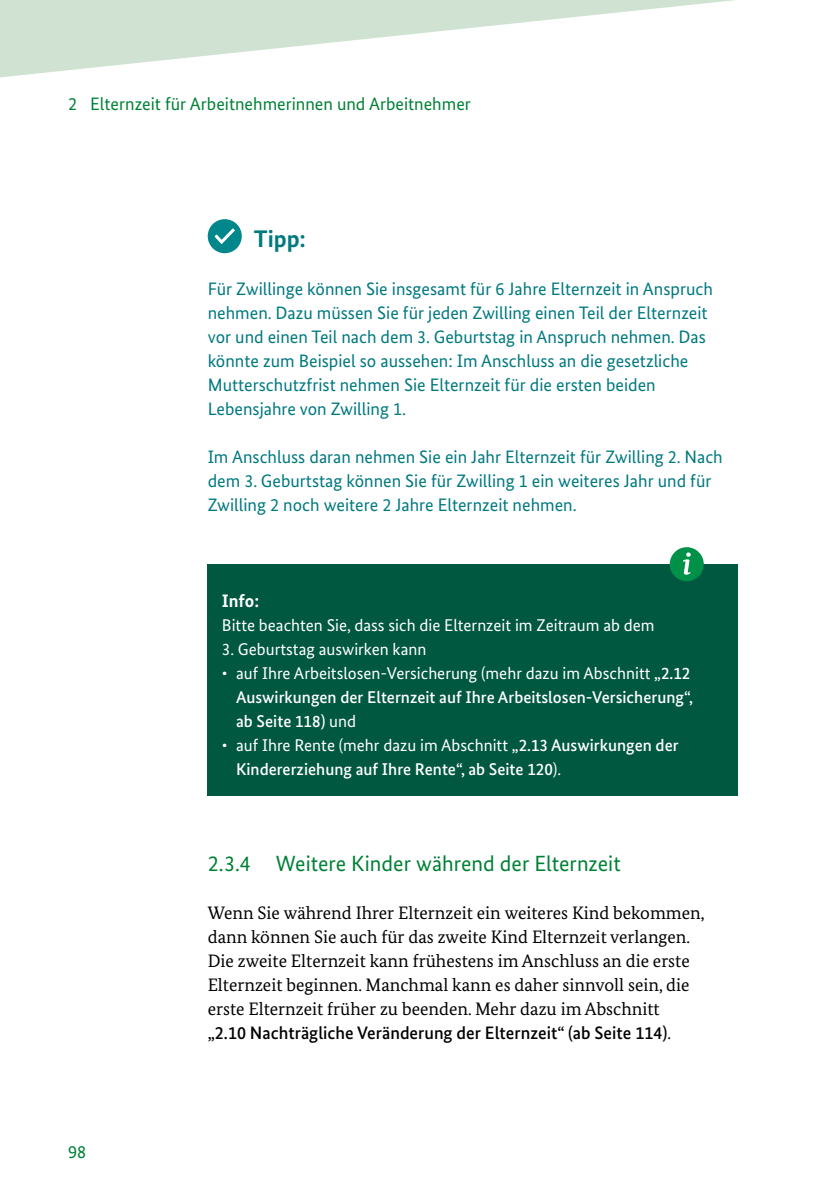
<style>
.page{position:relative;width:840px;height:1191px;background:#fff}
.page>*{position:absolute;margin:0;border:0;box-sizing:border-box;transform-origin:0 0}
.E-Ibox_Tipp_E-02_1-P-Tipp_HL{font:700 24px "Bundes Sans";color:#00797f}
.C-HL_C-03-H3-HL_3{font:22px "Bundes Sans";color:#008136}
.E-Ibox_Tipp_E-02_2-P-Tipp_FT{font:18px/24px "Bundes Sans";color:#00797f}
.D-Body_D-01_1-P-Fließtext{font:18px/24px "Bundes Serif";color:#000}
.t1{font:18px "Bundes Sans";color:#008136}
.C-I-box_B-04-HL4_IKasten{font:700 18px "Bundes Sans";color:#fff}
.t2{font:500 17px/24px "Bundes Sans";color:#fff}
.C-I-box_B-05-P-Body_IKasten{font:17px "Bundes Sans";color:#fff}
.s1{font-weight:400}
.s2{font-family:"Bundes Sans";font-weight:500}
</style>
<div class="page">
<svg style="left:0;top:0;width:735px;height:77px;fill:#d0e3d2"></svg>
<div style="left:207px;top:564px;width:530px;height:63px;background:#005840"></div>
<div style="left:207px;top:600px;width:530px;height:75px;background:#005840"></div>
<div style="left:207px;top:648px;width:530px;height:99px;background:#005840"></div>
<div style="left:207px;top:720px;width:530px;height:75px;background:#005840"></div>
<svg style="left:207px;top:219px;width:35px;height:34px"></svg>
<div style="left:669px;top:547px;width:34px;height:34px;background:#009149;border-radius:50%"></div>
<svg style="left:673px;top:550px;width:26px;height:24px"></svg>
<p class="t1" style="left:68px;top:93px;width:404px">2 Elternzeit für Arbeitnehmerinnen und Arbeitnehmer</p>
<h4 class="E-Ibox_Tipp_E-02_1-P-Tipp_HL" style="left:254px;top:224px;width:54px">Tipp:</h4>
<p class="E-Ibox_Tipp_E-02_2-P-Tipp_FT" style="left:207px;top:276px;width:506px">Für Zwillinge können Sie insgesamt für 6 Jahre Elternzeit in Anspruch nehmen. Dazu müssen Sie für jeden Zwilling einen Teil der Elternzeit vor und einen Teil nach dem 3. Geburtstag in Anspruch nehmen. Das könnte zum Beispiel so aussehen: Im Anschluss an die gesetzliche Mutterschutzfrist nehmen Sie Elternzeit für die ersten beiden Lebensjahre von Zwilling 1.</p>
<p class="E-Ibox_Tipp_E-02_2-P-Tipp_FT" style="left:207px;top:444px;width:516px">Im Anschluss daran nehmen Sie ein Jahr Elternzeit für Zwilling 2. Nach dem 3. Geburtstag können Sie für Zwilling 1 ein weiteres Jahr und für<br>Zwilling 2 noch weitere 2 Jahre Elternzeit nehmen.</p>
<h4 class="C-I-box_B-04-HL4_IKasten" style="left:222px;top:589px;width:39px">Info:</h4>
<p class="C-I-box_B-05-P-Body_IKasten" style="left:222px;top:614px;width:434px">Bitte beachten Sie, dass sich die Elternzeit im Zeitraum ab dem</p>
<p class="C-I-box_B-05-P-Body_IKasten" style="left:222px;top:638px;width:206px">3. Geburtstag auswirken kann</p>
<p class="t2" style="left:236px;top:660px;width:458px;text-indent:-14px"><span class="s1">• auf Ihre Arbeitslosen-Versicherung (mehr dazu im Abschnitt</span> „2.12<br>Auswirkungen der Elternzeit auf Ihre Arbeitslosen-Versicherung“, ab Seite 118) <span class="s1">und</span></p>
<p class="t2" style="left:236px;top:732px;width:444px;text-indent:-14px"><span class="s1">• auf Ihre Rente (mehr dazu im Abschnitt</span> „2.13 Auswirkungen der<br>Kindererziehung auf Ihre Rente“, ab Seite 120<span class="s1">).</span></p>
<p class="t1" style="left:68px;top:1141px;width:19px">98</p>
<h3 class="C-HL_C-03-H3-HL_3" style="left:207px;top:849px;width:414px">2.3.4 Weitere Kinder während der Elternzeit</h3>
<p class="D-Body_D-01_1-P-Fließtext" style="left:207px;top:900px;width:498px">Wenn Sie während Ihrer Elternzeit ein weiteres Kind bekommen, dann können Sie auch für das zweite Kind Elternzeit verlangen.<br>Die zweite Elternzeit kann frühestens im Anschluss an die erste Elternzeit beginnen. Manchmal kann es daher sinnvoll sein, die erste Elternzeit früher zu beenden. Mehr dazu im Abschnitt<br><span class="s2">„2.10 Nachträgliche Veränderung der Elternzeit“ (ab Seite 114)</span>.</p>
</div>
